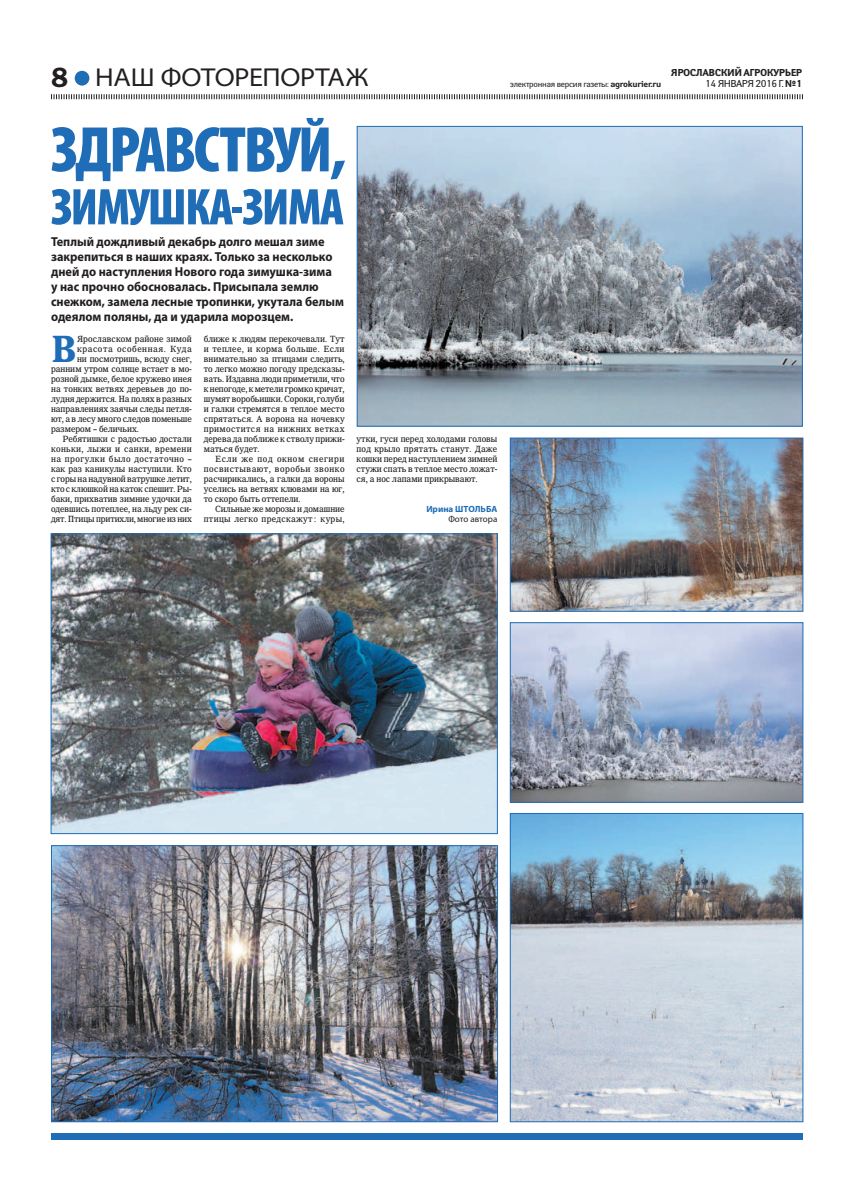
<style>
.page{position:relative;width:854px;height:1202px;background:#fff}
.page>*{position:absolute;margin:0;border:0;box-sizing:border-box;transform-origin:0 0}
.t1{font:900 condensed 65px "Myriad Pro";letter-spacing:-.035em;color:#1f6db6}
.t2{font:900 condensed 52px "Myriad Pro";letter-spacing:-.03em;color:#1f6db6}
.t3{font:700 38px "IZ Premium";color:#1f6db6;scale:.95 1}
.t4{font:semi-expanded 26px "Myriad Pro";letter-spacing:-.01em;color:#231f20}
.t5{font:700 13px/15px "Myriad Pro";color:#231f20;scale:.95 1}
.t6{font:700 10px "Yanus C";letter-spacing:-.05em;color:#231f20}
.t7{font:10px "Yanus C";letter-spacing:-.05em;color:#231f20}
.t8{font:9px/10px "IZ Premium";color:#231f20;text-align:justify;scale:.95 1}
.t9{font:9px/10px "IZ Premium";letter-spacing:.035em;color:#231f20;text-align:right;scale:.95 1}
.t10{font:9px "IZ Premium";letter-spacing:.04em;color:#231f20;scale:.95 1}
.t11{font:9px "IZ Premium";letter-spacing:.05em;color:#231f20;scale:.95 1}
.t12{font:9px "IZ Premium";letter-spacing:.065em;color:#231f20;scale:.95 1}
.t13{font:700 9px "Myriad Pro";color:#1f6db6}
.t14{font:9px "Myriad Pro";color:#231f20}
.t15{font:8.5px "Yanus C";letter-spacing:-.03em;color:#231f20}
.s1{font-family:"Franklin Gothic Demi C";font-stretch:normal;font-size:28px}
.s2{font-weight:700}
</style>
<div class="page">
<svg style="left:51px;top:94px;width:752px;height:6px"></svg>
<div style="left:51px;top:1133px;width:751px;height:7px;background:#1f6db6"></div>
<div style="left:75px;top:71px;width:14px;height:15px;background:#1f6db6;border-radius:50%"></div>
<img style="left:512px;top:440px;width:288px;height:169px">
<div style="left:510px;top:438px;width:292px;height:173px;border:1px solid #1f6db6"></div>
<img style="left:512px;top:815px;width:288px;height:305px">
<div style="left:510px;top:813px;width:292px;height:309px;border:1px solid #1f6db6"></div>
<img style="left:512px;top:624px;width:288px;height:176px">
<div style="left:510px;top:622px;width:292px;height:180px;border:1px solid #1f6db6"></div>
<img style="left:359px;top:128px;width:441px;height:296px">
<div style="left:357px;top:126px;width:445px;height:300px;border:1px solid #1f6db6"></div>
<img style="left:53px;top:536px;width:442px;height:296px">
<div style="left:51px;top:534px;width:446px;height:300px;border:1px solid #1f6db6"></div>
<img style="left:53px;top:847px;width:442px;height:273px">
<div style="left:51px;top:845px;width:446px;height:277px;border:1px solid #1f6db6"></div>
<h3 class="t4" style="left:51px;top:63px;width:319px"><span class="s1">8</span> наш фоторепортаж</h3>
<h1 class="t1" style="left:51px;top:114px;width:296px">ЗДРАВСТВУЙ,</h1>
<h2 class="t2" style="left:51px;top:178px;width:294px">ЗИМУШКА-ЗИМА</h2>
<p class="t5" style="left:51px;top:234px;width:310px">Теплый дождливый декабрь долго мешал зиме закрепиться в наших краях. Только за несколько дней до наступления Нового года зимушка-зима<br>у нас прочно обосновалась. Присыпала землю снежком, замела лесные тропинки, укутала белым одеялом поляны, да и ударила морозцем.</p>
<h3 class="t3" style="left:51px;top:327px;width:25px">В</h3>
<p class="t8" style="left:77px;top:334px;width:122px">Ярославском районе зимой</p>
<p class="t12" style="left:77px;top:344px;width:122px">красота особенная. Куда</p>
<p class="t8" style="left:77px;top:354px;width:122px">ни посмотришь, всюду снег,</p>
<p class="t8" style="left:51px;top:364px;width:150px">ранним утром солнце встает в мо-</p>
<p class="t8" style="left:51px;top:374px;width:150px">розной дымке, белое кружево инея</p>
<p class="t8" style="left:51px;top:384px;width:150px">на тонких ветвях деревьев до по-</p>
<p class="t8" style="left:51px;top:394px;width:150px">лудня держится. На полях в разных</p>
<p class="t8" style="left:51px;top:404px;width:150px">направлениях заячьи следы петля-</p>
<p class="t8" style="left:51px;top:414px;width:150px">ют, а в лесу много следов поменьше</p>
<p class="t8" style="left:51px;top:424px;width:94px">размером – беличьих.</p>
<p class="t8" style="left:62px;top:434px;width:138px">Ребятишки с радостью достали</p>
<p class="t10" style="left:51px;top:444px;width:150px">коньки, лыжи и санки, времени</p>
<p class="t11" style="left:51px;top:454px;width:150px">на прогулки было достаточно –</p>
<p class="t8" style="left:51px;top:464px;width:149px">как раз каникулы наступили. Кто</p>
<p class="t8" style="left:51px;top:474px;width:149px">с горы на надувной ватрушке летит,</p>
<p class="t8" style="left:51px;top:484px;width:150px">кто с клюшкой на каток спешит. Ры-</p>
<p class="t8" style="left:51px;top:494px;width:150px">баки, прихватив зимние удочки да</p>
<p class="t8" style="left:51px;top:504px;width:150px">одевшись потеплее, на льду рек си-</p>
<p class="t8" style="left:51px;top:514px;width:150px">дят. Птицы притихли, многие из них</p>
<p class="t8" style="left:204px;top:334px;width:150px">ближе к людям перекочевали. Тут и теплее, и корма больше. Если внимательно за птицами следить, то легко можно погоду предсказы&shy;вать. Издавна люди приметили, что к непогоде, к метели громко кричат, шумят воробьишки. Сороки, голуби и галки стремятся в теплое место спрятаться. А ворона на ночевку примостится на нижних ветках дерева да поближе к стволу прижи&shy;маться будет.</p>
<p class="t8" style="left:204px;top:454px;width:150px;text-indent:11px">Если же под окном снегири посвистывают, воробьи звонко расчирикались, а галки да вороны уселись на ветвях клювами на юг, то скоро быть оттепели.</p>
<p class="t9" style="left:204px;top:504px;width:150px">Сильные же морозы и домашние птицы легко предскажут: куры,</p>
<p class="t8" style="left:356px;top:434px;width:150px">утки, гуси перед холодами головы под крыло прятать станут. Даже кошки перед наступлением зимней стужи спать в теплое место ложат&shy;ся, а нос лапами прикрывают.</p>
<p class="t13" style="left:426px;top:503px;width:72px">Ирина ШТОЛЬБА</p>
<p class="t14" style="left:448px;top:514px;width:50px">Фото автора</p>
<p class="t6" style="left:670px;top:66px;width:133px">Ярославский агрокурьер</p>
<p class="t15" style="left:509px;top:79px;width:153px">электронная версия газеты: <span class="s2">agrokurier.ru</span></p>
<p class="t7" style="left:705px;top:77px;width:99px">14 ЯНВАРЯ 2016 г. <span class="s2">№1</span></p>
</div>
